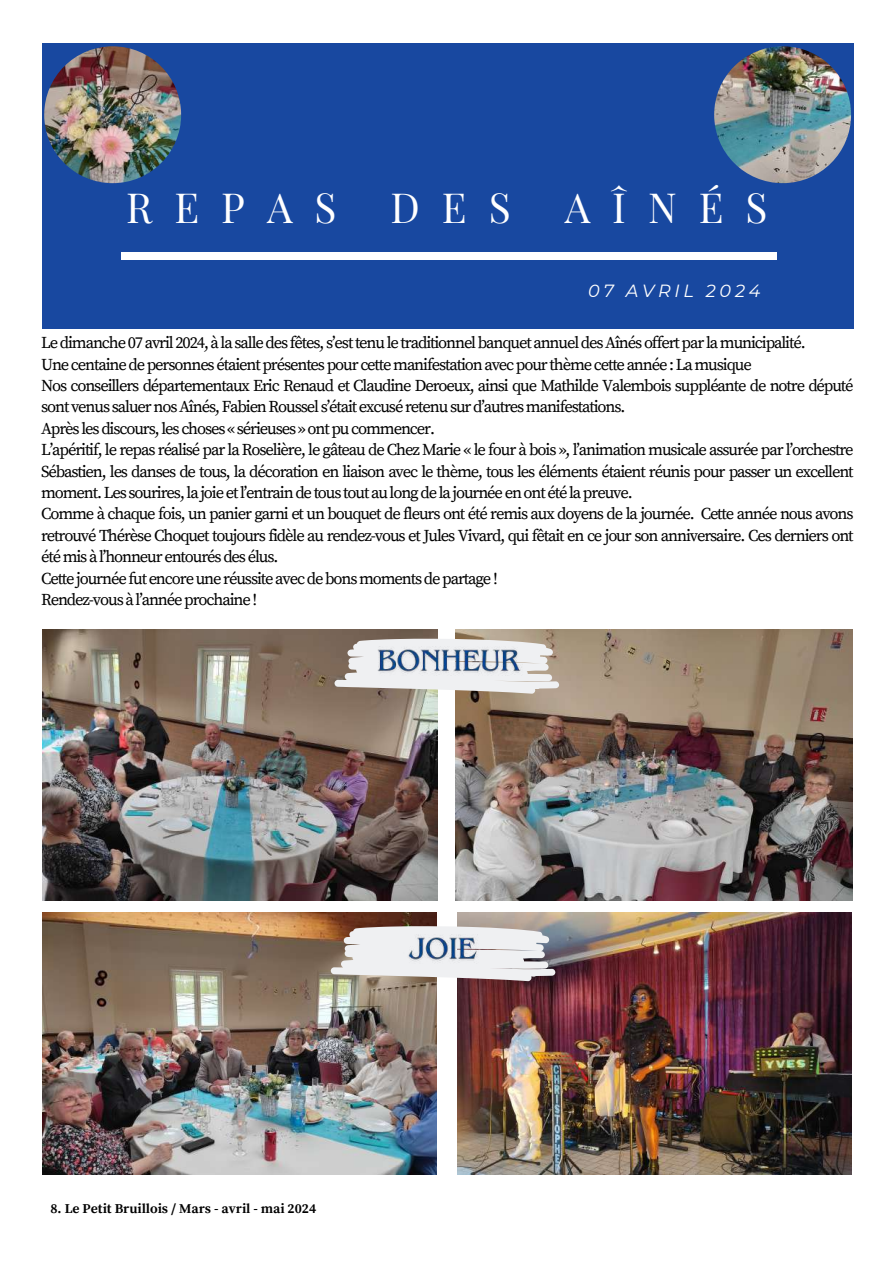
<style>
.page{position:relative;width:894px;height:1264px;background:#fff}
.page>*{position:absolute;margin:0;border:0;box-sizing:border-box;transform-origin:0 0}
.t1{font:40.65px "Playfair Display";letter-spacing:.54em;color:#fff}
.t2{font:italic 17.55px "Montserrat";letter-spacing:.21em;color:#fff}
.t3{font:16.5px/21.3px "Source Serif Pro";letter-spacing:-.065em;color:#000}
.t4{font:700 13.5px "Source Serif Pro";color:#000}
</style>
<div class="page">
<div style="left:43px;top:44px;width:810px;height:285px;background:#1848a0"></div>
<img style="left:43px;top:629px;width:394px;height:272px">
<div style="left:121px;top:253px;width:655px;height:6px;background:#fff"></div>
<img style="left:455px;top:629px;width:396px;height:272px">
<img style="left:43px;top:913px;width:393px;height:261px">
<img style="left:457px;top:913px;width:394px;height:261px">
<img style="left:714px;top:46px;width:136px;height:137px;border-radius:50%">
<img style="left:44px;top:46px;width:137px;height:137px;border-radius:50%">
<svg style="left:330px;top:926px;width:225px;height:55px"></svg>
<img style="left:403px;top:934px;width:79px;height:34px">
<svg style="left:334px;top:638px;width:225px;height:55px"></svg>
<img style="left:373px;top:646px;width:153px;height:34px">
<h1 class="t1" style="left:126px;top:179px;width:212px">REPAS</h1>
<h1 class="t1" style="left:390px;top:179px;width:121px">DES</h1>
<h1 class="t1" style="left:564px;top:179px;width:204px">AÎNÉS</h1>
<p class="t2" style="left:588px;top:279px;width:174px">07 AVRIL 2024</p>
<p class="t3" style="left:41px;top:333px;width:813px">Le dimanche 07 avril 2024, à la salle des fêtes, s’est tenu le traditionnel banquet annuel des Aînés offert par la municipalité.<br>Une centaine de personnes étaient présentes pour cette manifestation avec pour thème cette année : La musique<br>Nos conseillers départementaux Eric Renaud et Claudine Deroeux, ainsi que Mathilde Valembois suppléante de notre député sont venus saluer nos Aînés, Fabien Roussel s’était excusé retenu sur d’autres manifestations.<br>Après les discours, les choses « sérieuses » ont pu commencer.<br>L’apéritif, le repas réalisé par la Roselière, le gâteau de Chez Marie « le four à bois », l’animation musicale assurée par l’orchestre Sébastien, les danses de tous, la décoration en liaison avec le thème, tous les éléments étaient réunis pour passer un excellent moment. Les sourires, lajoie et l’entrain de tous tout au long de lajournée en ont été la preuve.<br>Comme à chaque fois, un panier garni et un bouquet de fleurs ont été remis aux doyens de la journée. Cette année nous avons retrouvé Thérèse Choquet toujours fidèle au rendez-vous et Jules Vivard, qui fêtait en ce jour son anniversaire. Ces derniers ont été mis à l’honneur entourés des élus.<br>Cette journée fut encore une réussite avec de bons moments de partage !<br>Rendez-vous à l’année prochaine !</p>
<p class="t4" style="left:50px;top:1200px;width:267px">8. Le Petit Bruillois / Mars - avril - mai 2024</p>
</div>
